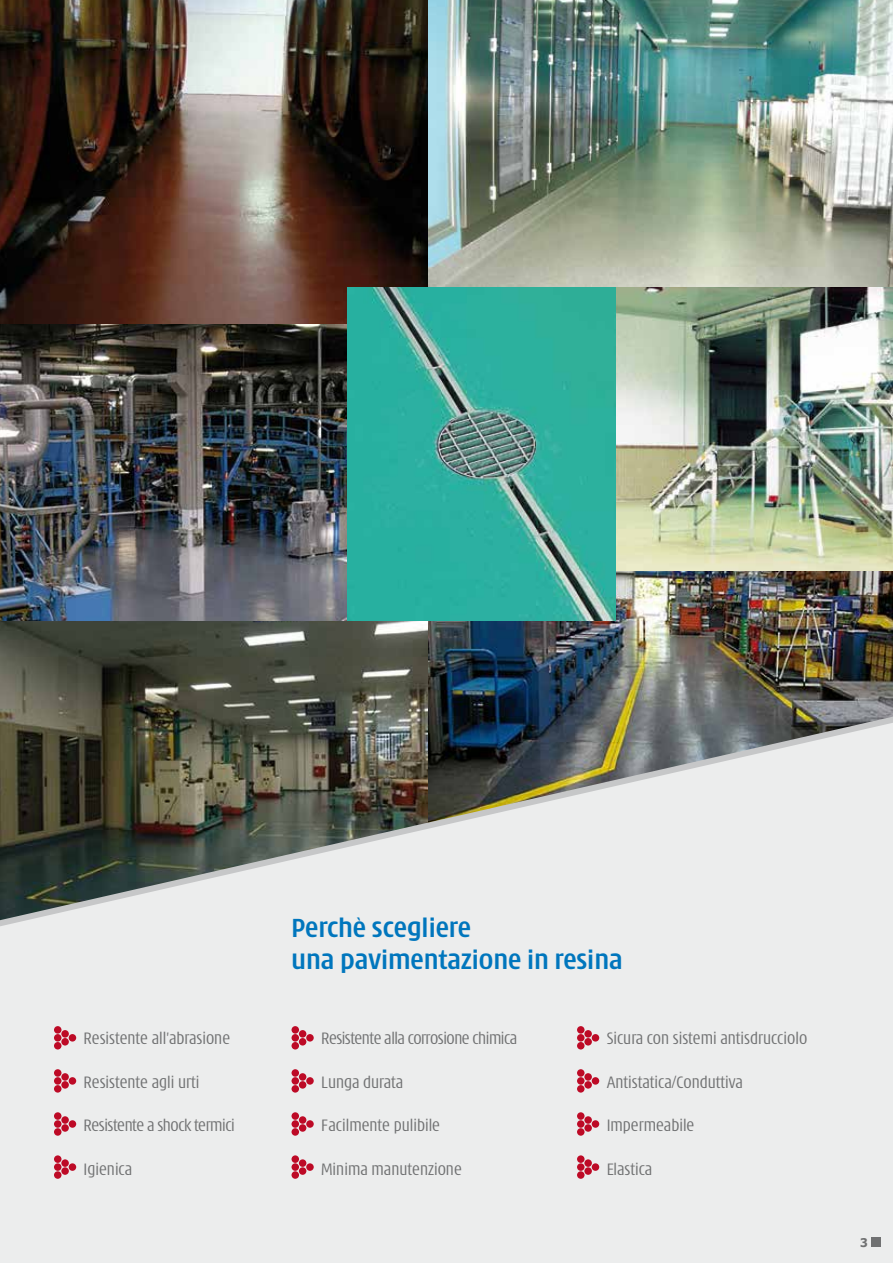
<style>
.page{position:relative;width:893px;height:1263px;background:#fff}
.page>*{position:absolute;margin:0;border:0;box-sizing:border-box;transform-origin:0 0}
.t1{font:700 condensed 28.5px/31.5px "Modena";color:#0076bd}
.t2{font:300 condensed 18px "Modena";color:#707172}
.t3{font:300 condensed 18px "Modena";letter-spacing:-.025em;color:#707172}
.t4{font:700 12px "Tahoma";color:#707172}
</style>
<div class="page">
<img style="left:0;top:0;width:428px;height:325px">
<img style="left:0;top:621px;width:428px;height:39px">
<img style="left:0;top:325px;width:348px;height:296px">
<img style="left:428px;top:0;width:465px;height:288px">
<img style="left:616px;top:288px;width:277px;height:283px">
<img style="left:428px;top:571px;width:465px;height:89px">
<img style="left:348px;top:288px;width:268px;height:333px">
<div style="left:0;top:1161px;width:893px;height:102px;background:#eceded"></div>
<img style="left:0;top:660px;width:893px;height:501px">
<div style="left:577px;top:1026px;width:7px;height:7px;background:#bd0a26;border-radius:50%"></div>
<div style="left:592px;top:1034px;width:7px;height:7px;background:#bd0a26;border-radius:50%"></div>
<div style="left:577px;top:1034px;width:7px;height:7px;background:#bd0a26;border-radius:50%"></div>
<div style="left:577px;top:1042px;width:7px;height:7px;background:#bd0a26;border-radius:50%"></div>
<div style="left:584px;top:1038px;width:8px;height:7px;background:#bd0a26;border-radius:50%"></div>
<div style="left:584px;top:1030px;width:8px;height:7px;background:#bd0a26;border-radius:50%"></div>
<div style="left:577px;top:1069px;width:7px;height:8px;background:#bd0a26;border-radius:50%"></div>
<div style="left:592px;top:1077px;width:7px;height:8px;background:#bd0a26;border-radius:50%"></div>
<div style="left:577px;top:1077px;width:7px;height:8px;background:#bd0a26;border-radius:50%"></div>
<div style="left:577px;top:1085px;width:7px;height:7px;background:#bd0a26;border-radius:50%"></div>
<div style="left:584px;top:1081px;width:8px;height:8px;background:#bd0a26;border-radius:50%"></div>
<div style="left:584px;top:1073px;width:8px;height:8px;background:#bd0a26;border-radius:50%"></div>
<div style="left:577px;top:1112px;width:7px;height:8px;background:#bd0a26;border-radius:50%"></div>
<div style="left:592px;top:1120px;width:7px;height:8px;background:#bd0a26;border-radius:50%"></div>
<div style="left:577px;top:1120px;width:7px;height:8px;background:#bd0a26;border-radius:50%"></div>
<div style="left:577px;top:1128px;width:7px;height:8px;background:#bd0a26;border-radius:50%"></div>
<div style="left:584px;top:1124px;width:8px;height:8px;background:#bd0a26;border-radius:50%"></div>
<div style="left:584px;top:1116px;width:8px;height:8px;background:#bd0a26;border-radius:50%"></div>
<div style="left:577px;top:1155px;width:7px;height:8px;background:#bd0a26;border-radius:50%"></div>
<div style="left:592px;top:1163px;width:7px;height:8px;background:#bd0a26;border-radius:50%"></div>
<div style="left:577px;top:1163px;width:7px;height:8px;background:#bd0a26;border-radius:50%"></div>
<div style="left:577px;top:1171px;width:7px;height:8px;background:#bd0a26;border-radius:50%"></div>
<div style="left:584px;top:1167px;width:8px;height:8px;background:#bd0a26;border-radius:50%"></div>
<div style="left:584px;top:1159px;width:8px;height:8px;background:#bd0a26;border-radius:50%"></div>
<div style="left:871px;top:1237px;width:10px;height:10px;background:#707172"></div>
<div style="left:292px;top:1026px;width:7px;height:7px;background:#bd0a26;border-radius:50%"></div>
<div style="left:306px;top:1034px;width:8px;height:7px;background:#bd0a26;border-radius:50%"></div>
<div style="left:292px;top:1034px;width:7px;height:7px;background:#bd0a26;border-radius:50%"></div>
<div style="left:292px;top:1042px;width:7px;height:7px;background:#bd0a26;border-radius:50%"></div>
<div style="left:299px;top:1038px;width:7px;height:7px;background:#bd0a26;border-radius:50%"></div>
<div style="left:299px;top:1030px;width:7px;height:7px;background:#bd0a26;border-radius:50%"></div>
<div style="left:292px;top:1069px;width:7px;height:8px;background:#bd0a26;border-radius:50%"></div>
<div style="left:306px;top:1077px;width:8px;height:8px;background:#bd0a26;border-radius:50%"></div>
<div style="left:292px;top:1077px;width:7px;height:8px;background:#bd0a26;border-radius:50%"></div>
<div style="left:292px;top:1085px;width:7px;height:7px;background:#bd0a26;border-radius:50%"></div>
<div style="left:299px;top:1081px;width:7px;height:8px;background:#bd0a26;border-radius:50%"></div>
<div style="left:299px;top:1073px;width:7px;height:8px;background:#bd0a26;border-radius:50%"></div>
<div style="left:292px;top:1112px;width:7px;height:8px;background:#bd0a26;border-radius:50%"></div>
<div style="left:306px;top:1120px;width:8px;height:8px;background:#bd0a26;border-radius:50%"></div>
<div style="left:292px;top:1120px;width:7px;height:8px;background:#bd0a26;border-radius:50%"></div>
<div style="left:292px;top:1128px;width:7px;height:8px;background:#bd0a26;border-radius:50%"></div>
<div style="left:299px;top:1124px;width:7px;height:8px;background:#bd0a26;border-radius:50%"></div>
<div style="left:299px;top:1116px;width:7px;height:8px;background:#bd0a26;border-radius:50%"></div>
<div style="left:292px;top:1155px;width:7px;height:8px;background:#bd0a26;border-radius:50%"></div>
<div style="left:306px;top:1163px;width:8px;height:8px;background:#bd0a26;border-radius:50%"></div>
<div style="left:292px;top:1163px;width:7px;height:8px;background:#bd0a26;border-radius:50%"></div>
<div style="left:292px;top:1171px;width:7px;height:8px;background:#bd0a26;border-radius:50%"></div>
<div style="left:299px;top:1167px;width:7px;height:8px;background:#bd0a26;border-radius:50%"></div>
<div style="left:299px;top:1159px;width:7px;height:8px;background:#bd0a26;border-radius:50%"></div>
<div style="left:54px;top:1026px;width:7px;height:7px;background:#bd0a26;border-radius:50%"></div>
<div style="left:69px;top:1034px;width:7px;height:7px;background:#bd0a26;border-radius:50%"></div>
<div style="left:54px;top:1034px;width:7px;height:7px;background:#bd0a26;border-radius:50%"></div>
<div style="left:54px;top:1042px;width:7px;height:7px;background:#bd0a26;border-radius:50%"></div>
<div style="left:61px;top:1038px;width:8px;height:7px;background:#bd0a26;border-radius:50%"></div>
<div style="left:61px;top:1030px;width:8px;height:7px;background:#bd0a26;border-radius:50%"></div>
<div style="left:54px;top:1069px;width:7px;height:8px;background:#bd0a26;border-radius:50%"></div>
<div style="left:69px;top:1077px;width:7px;height:8px;background:#bd0a26;border-radius:50%"></div>
<div style="left:54px;top:1077px;width:7px;height:8px;background:#bd0a26;border-radius:50%"></div>
<div style="left:54px;top:1085px;width:7px;height:7px;background:#bd0a26;border-radius:50%"></div>
<div style="left:61px;top:1081px;width:8px;height:8px;background:#bd0a26;border-radius:50%"></div>
<div style="left:61px;top:1073px;width:8px;height:8px;background:#bd0a26;border-radius:50%"></div>
<div style="left:54px;top:1112px;width:7px;height:8px;background:#bd0a26;border-radius:50%"></div>
<div style="left:69px;top:1120px;width:7px;height:8px;background:#bd0a26;border-radius:50%"></div>
<div style="left:54px;top:1120px;width:7px;height:8px;background:#bd0a26;border-radius:50%"></div>
<div style="left:54px;top:1128px;width:7px;height:8px;background:#bd0a26;border-radius:50%"></div>
<div style="left:61px;top:1124px;width:8px;height:8px;background:#bd0a26;border-radius:50%"></div>
<div style="left:61px;top:1116px;width:8px;height:8px;background:#bd0a26;border-radius:50%"></div>
<div style="left:54px;top:1155px;width:7px;height:8px;background:#bd0a26;border-radius:50%"></div>
<div style="left:69px;top:1163px;width:7px;height:8px;background:#bd0a26;border-radius:50%"></div>
<div style="left:54px;top:1163px;width:7px;height:8px;background:#bd0a26;border-radius:50%"></div>
<div style="left:54px;top:1171px;width:7px;height:8px;background:#bd0a26;border-radius:50%"></div>
<div style="left:61px;top:1167px;width:8px;height:8px;background:#bd0a26;border-radius:50%"></div>
<div style="left:61px;top:1159px;width:8px;height:8px;background:#bd0a26;border-radius:50%"></div>
<p class="t2" style="left:84px;top:1030px;width:148px">Resistente all’abrasione</p>
<p class="t2" style="left:84px;top:1073px;width:117px">Resistente agli urti</p>
<p class="t3" style="left:84px;top:1117px;width:153px">Resistente a shock termici</p>
<p class="t2" style="left:84px;top:1160px;width:50px">Igienica</p>
<h1 class="t1" style="left:292px;top:914px;width:333px">Perchè scegliere<br>una pavimentazione in resina</h1>
<p class="t3" style="left:321px;top:1030px;width:198px">Resistente alla corrosione chimica</p>
<p class="t2" style="left:321px;top:1073px;width:84px">Lunga durata</p>
<p class="t2" style="left:321px;top:1117px;width:120px">Facilmente pulibile</p>
<p class="t2" style="left:321px;top:1160px;width:142px">Minima manutenzione</p>
<p class="t2" style="left:607px;top:1030px;width:202px">Sicura con sistemi antisdrucciolo</p>
<p class="t2" style="left:607px;top:1073px;width:138px">Antistatica/Conduttiva</p>
<p class="t2" style="left:607px;top:1117px;width:89px">Impermeabile</p>
<p class="t2" style="left:607px;top:1160px;width:47px">Elastica</p>
<p class="t4" style="left:860px;top:1234px;width:9px">3</p>
</div>
